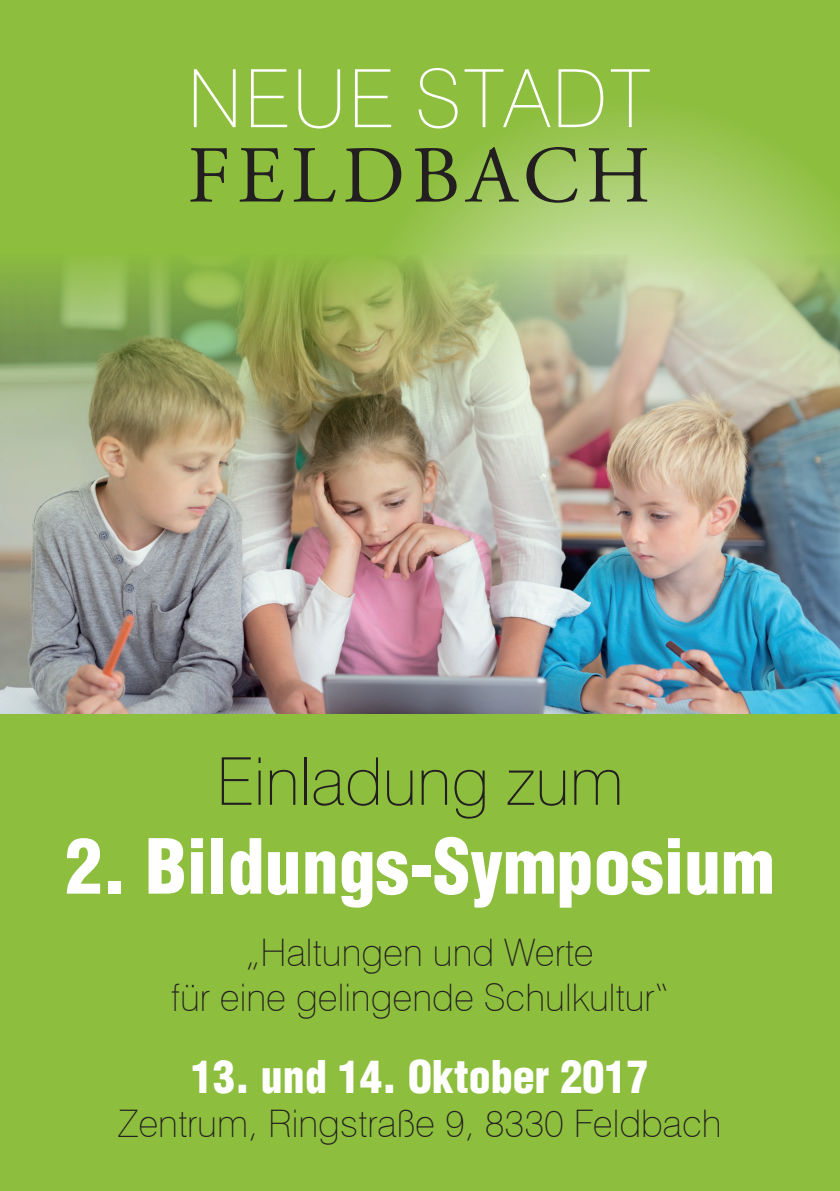
<style>
.page{position:relative;width:840px;height:1191px;background:#fff}
.page>*{position:absolute;margin:0;border:0;box-sizing:border-box;transform-origin:0 0}
.t1{font:74px "Switzerland Cond Black Plain";color:#fff}
.t2{font:100 66px "Swiss 721 BT";color:#231f20}
.t3{font:44px "Switzerland Cond Black Plain";color:#fff}
.t4{font:100 38px/44px "Swiss 721 BT";color:#231f20;text-align:center}
</style>
<div class="page">
<div style="left:0;top:0;width:839px;height:748px;background:#8dbe3e"></div>
<img style="left:398px;top:116px;width:441px;height:138px">
<svg style="left:194px;top:68px;width:455px;height:60px"></svg>
<svg style="left:190px;top:147px;width:387px;height:56px"></svg>
<svg style="left:588px;top:148px;width:59px;height:54px"></svg>
<img style="left:0;top:254px;width:839px;height:460px">
<div style="left:0;top:714px;width:839px;height:477px;background:#8dbe3e"></div>
<h2 class="t2" style="left:216px;top:741px;width:408px">Einladung zum</h2>
<h1 class="t1" style="left:65px;top:820px;width:710px">2. Bildungs-Symposium</h1>
<p class="t4" style="left:171px;top:930px;width:499px">„Haltungen und Werte<br>für eine gelingende Schulkultur“</p>
<p class="t3" style="left:191px;top:1049px;width:458px">13. und 14. Oktober 2017</p>
<p class="t4" style="left:118px;top:1101px;width:604px">Zentrum, Ringstraße 9, 8330 Feldbach</p>
</div>
